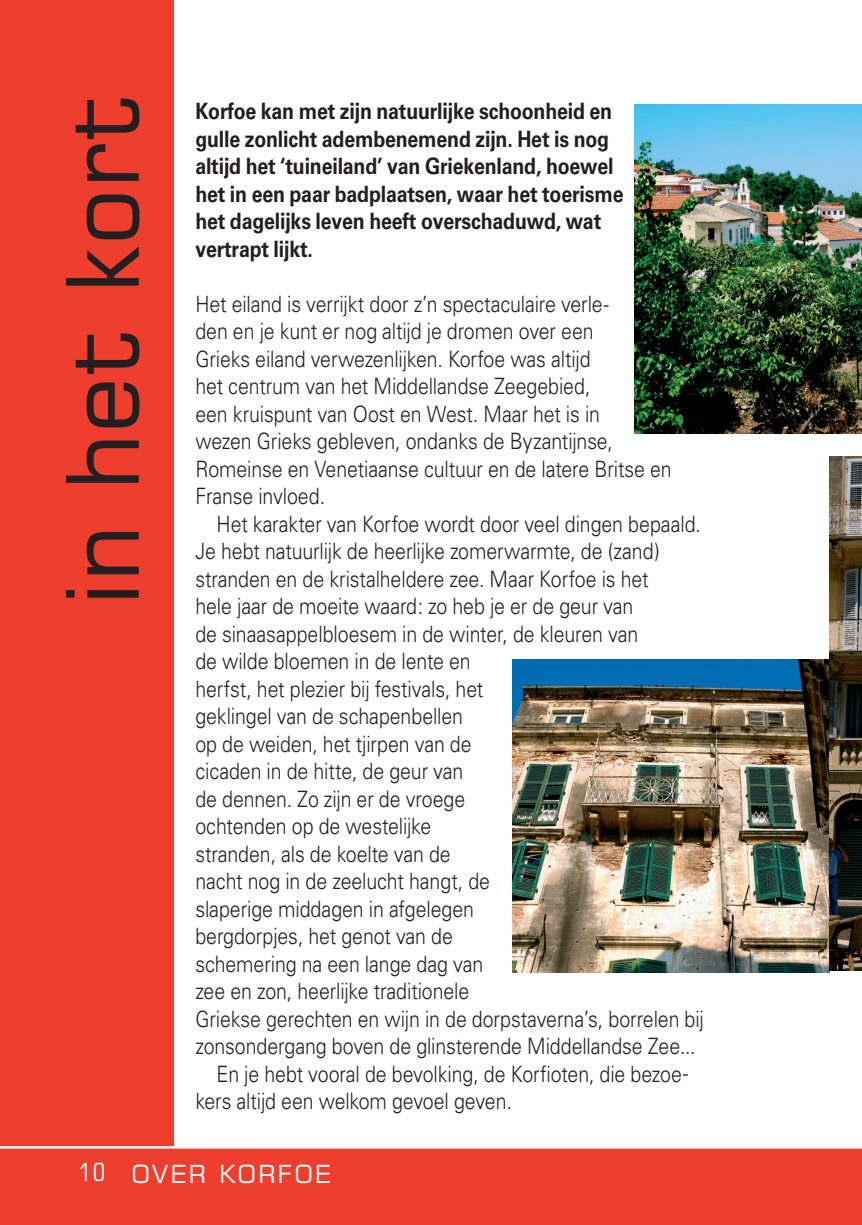
<style>
.page{position:relative;width:862px;height:1225px;background:#fff}
.page>*{position:absolute;margin:0;border:0;box-sizing:border-box;transform-origin:0 0}
.t1{font:100px "Square 721 BT";color:#231f20}
.t2{font:25px "Square 721 BT";letter-spacing:.08em;color:#fff}
.t3{font:300 22.5px/27.5px "Univers";letter-spacing:-.005em;color:#231f20;scale:.87 1}
.t4{font:700 22.5px/27.5px "Univers";letter-spacing:-.01em;color:#231f20;scale:.87 1}
.s1{font-stretch:condensed}
</style>
<div class="page">
<div style="left:830px;top:1148px;width:32px;height:77px;background:#ef3e2e"></div>
<div style="left:0;top:1148px;width:830px;height:77px;background:#ef3e2e"></div>
<div style="left:0;top:0;width:174px;height:1191px;background:#ef3e2e"></div>
<img style="left:512px;top:659px;width:318px;height:313px">
<img style="left:830px;top:457px;width:32px;height:513px">
<img style="left:635px;top:104px;width:227px;height:330px">
<hr style="left:0;top:1146px;width:862px;height:2px;background:#fff">
<h1 class="t1" style="left:40px;top:606px;width:514px;rotate:-90deg">in het kort</h1>
<p class="t4" style="left:195px;top:98px;width:493px">Korfoe kan met zijn natuurlijke schoonheid en gulle zonlicht adembenemend zijn. Het is nog altijd het ‘tuineiland’ van Griekenland, hoewel het in een paar badplaatsen, waar het toerisme het dagelijks leven heeft overschaduwd, wat vertrapt lijkt.</p>
<p class="t3" style="left:195px;top:290px;width:549px">Het eiland is verrijkt door z’n spectaculaire verle-<br>den en je kunt er nog altijd je dromen over een<br>Grieks eiland verwezenlijken. Korfoe was altijd<br>het centrum van het Middellandse Zeegebied,<br>een kruispunt van Oost en West. Maar het is in<br>wezen Grieks gebleven, ondanks de Byzantijnse, Romeinse en Venetiaanse cultuur en de latere Britse en Franse invloed.</p>
<p class="t3" style="left:217px;top:510px;width:558px">Het karakter van Korfoe wordt door veel dingen bepaald.</p>
<p class="t3" style="left:195px;top:537px;width:535px">Je hebt natuurlijk de heerlijke zomerwarmte, de (zand)</p>
<p class="t3" style="left:195px;top:565px;width:522px">stranden en de kristalheldere zee. Maar Korfoe is het</p>
<p class="t3" style="left:195px;top:592px;width:505px">hele jaar de moeite waard: zo heb je er de geur van</p>
<p class="t3" style="left:195px;top:620px;width:510px">de sinaasappelbloesem in de winter, de kleuren van</p>
<p class="t3" style="left:195px;top:647px;width:318px">de wilde bloemen in de lente en</p>
<p class="t3" style="left:195px;top:675px;width:332px">herfst, het plezier bij festivals, het</p>
<p class="t3" style="left:195px;top:702px;width:309px">geklingel van de schapenbellen</p>
<p class="t3" style="left:195px;top:730px;width:319px">op de weiden, het tjirpen van de</p>
<p class="t3" style="left:195px;top:757px;width:309px">cicaden in de hitte, de geur van</p>
<p class="t3" style="left:195px;top:785px;width:312px">de dennen. Zo zijn er de vroege</p>
<p class="t3" style="left:195px;top:812px;width:273px">ochtenden op de westelijke</p>
<p class="t3" style="left:195px;top:840px;width:295px">stranden, als de koelte van de</p>
<p class="t3" style="left:195px;top:867px;width:340px">nacht nog in de zeelucht hangt, de</p>
<p class="t3" style="left:195px;top:895px;width:322px">slaperige middagen in afgelegen</p>
<p class="t3" style="left:195px;top:922px;width:297px">bergdorpjes, het genot van de</p>
<p class="t3" style="left:195px;top:950px;width:332px">schemering na een lange dag van</p>
<p class="t3" style="left:195px;top:977px;width:316px">zee en zon, heerlijke traditionele</p>
<p class="t3" style="left:195px;top:1005px;width:586px">Griekse gerechten en wijn in de dorpstaverna’s, borrelen bij</p>
<p class="t3" style="left:195px;top:1032px;width:576px">zonsondergang boven de glinsterende Middellandse Zee...</p>
<p class="t3" style="left:217px;top:1060px;width:543px">En je hebt vooral de bevolking, de Korfioten, die bezoe-</p>
<p class="t3" style="left:195px;top:1087px;width:365px">kers altijd een welkom gevoel geven.</p>
<p class="t2" style="left:78px;top:1158px;width:254px"><span class="s1">10</span> OVER KORFOE</p>
</div>
